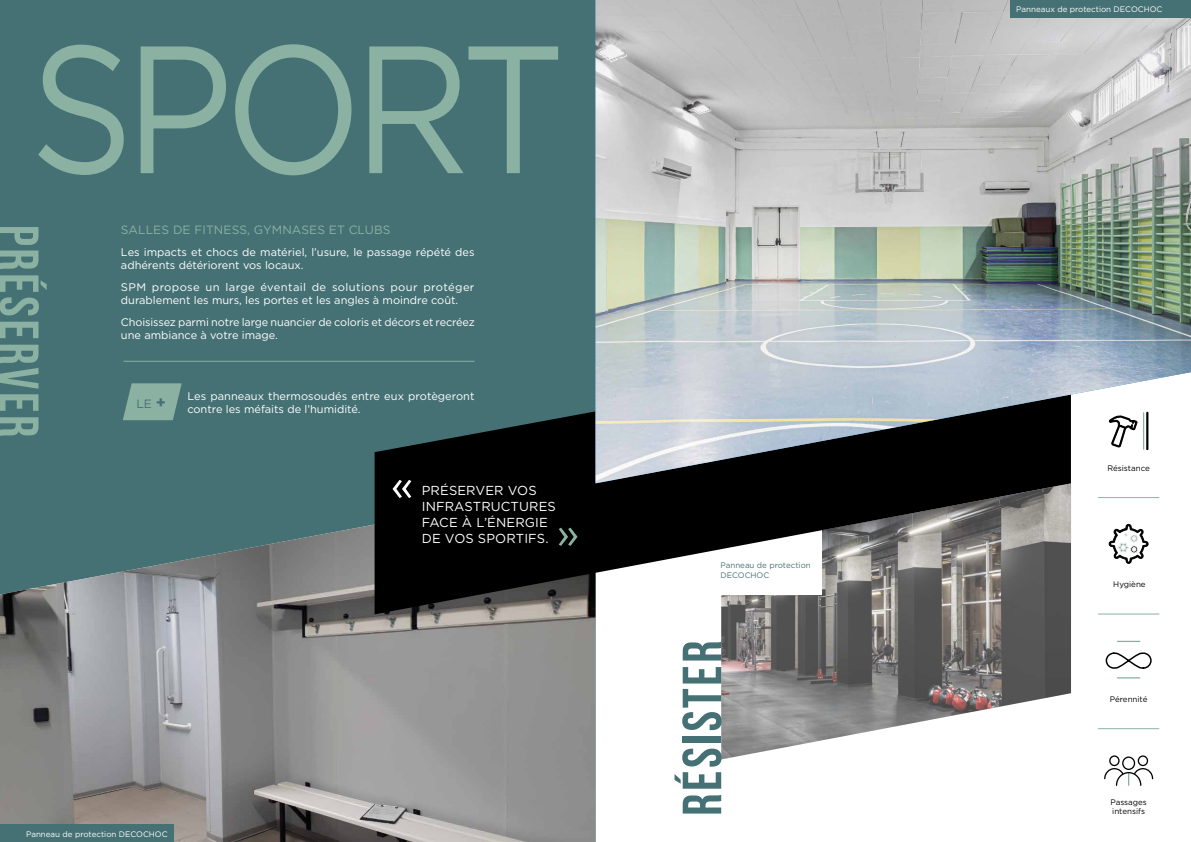
<style>
.page{position:relative;width:1191px;height:842px;background:#fff}
.page>*{position:absolute;margin:0;border:0;box-sizing:border-box;transform-origin:0 0}
.t1{font:181px "Gotham";letter-spacing:-.055em;color:#8ab1a2;scale:.9 1}
.t2{font:55px "Bebas Neue";letter-spacing:.05em;color:#8ab1a2}
.t3{font:55px "Bebas Neue";letter-spacing:.05em;color:#457175}
.t4{font:13px/16px "Gotham";letter-spacing:.01em;color:#fff}
.t5{font:12px "Gotham";letter-spacing:.01em;color:#8ab1a2}
.t6{font:12px "Gotham";color:#457175}
.t7{font:11px/13.2px "Gotham";color:#fff}
.t8{font:8px "Gotham";color:#fff}
.t9{font:8px/9.6px "Gotham";color:#000}
.t10{font:8px/9.6px "Gotham";color:#457175}
.s1{font-weight:700;font-size:16px}
</style>
<div class="page">
<img style="left:721px;top:614px;width:350px;height:145px">
<div style="left:0;top:0;width:595px;height:842px;background:#457175"></div>
<img style="left:0;top:524px;width:595px;height:318px">
<hr style="left:1098px;top:497px;width:61px;height:1px;background:#8ab1a2">
<hr style="left:1098px;top:613px;width:61px;height:1px;background:#8ab1a2">
<hr style="left:1098px;top:728px;width:61px;height:1px;background:#8ab1a2">
<svg style="left:374px;top:360px;width:697px;height:254px"></svg>
<img style="left:595px;top:0;width:596px;height:483px">
<svg style="left:1109px;top:524px;width:39px;height:40px"></svg>
<svg style="left:123px;top:383px;width:59px;height:37px;background:#7ea69a"></svg>
<hr style="left:123px;top:361px;width:351px;height:1px;background:#8ab1a2">
<svg style="left:1117px;top:641px;width:22px;height:1px"></svg>
<svg style="left:1117px;top:677px;width:22px;height:1px"></svg>
<svg style="left:1105px;top:652px;width:47px;height:17px"></svg>
<svg style="left:1104px;top:755px;width:49px;height:31px"></svg>
<div style="left:0;top:825px;width:173px;height:17px;background:#457175"></div>
<div style="left:1010px;top:0;width:181px;height:18px;background:#457175"></div>
<svg style="left:393px;top:480px;width:18px;height:18px"></svg>
<svg style="left:559px;top:528px;width:18px;height:18px"></svg>
<h1 class="t1" style="left:30px;top:-7px;width:597px">SPORT</h1>
<h2 class="t2" style="left:49px;top:225px;width:214px;rotate:90deg">PRÉSERVER</h2>
<p class="t5" style="left:121px;top:222px;width:271px">SALLES DE FITNESS, GYMNASES ET CLUBS</p>
<p class="t7" style="left:121px;top:245px;width:355px">Les impacts et chocs de matériel, l’usure, le passage répété des adhérents détériorent vos locaux.</p>
<p class="t7" style="left:121px;top:280px;width:355px">SPM propose un large éventail de solutions pour protéger durablement les murs, les portes et les angles à moindre coût.</p>
<p class="t7" style="left:121px;top:315px;width:355px">Choisissez parmi notre large nuancier de coloris et décors et recréez une ambiance à votre image.</p>
<p class="t6" style="left:136px;top:396px;width:31px">LE <span class="s1">+</span></p>
<p class="t7" style="left:187px;top:389px;width:289px">Les panneaux thermosoudés entre eux protègeront contre les méfaits de l’humidité.</p>
<p class="t4" style="left:422px;top:482px;width:136px">PRÉSERVER VOS<br>INFRASTRUCTURES<br>FACE À L’ÉNERGIE<br>DE VOS SPORTIFS.</p>
<p class="t8" style="left:26px;top:829px;width:143px">Panneau de protection DECOCHOC</p>
<p class="t10" style="left:720px;top:561px;width:92px">Panneau de protection<br>DECOCHOC</p>
<h2 class="t3" style="left:672px;top:816px;width:177px;rotate:-90deg">RÉSISTER</h2>
<p class="t8" style="left:1016px;top:4px;width:148px">Panneaux de protection DECOCHOC</p>
<p class="t9" style="left:1107px;top:463px;width:44px">Résistance</p>
<p class="t9" style="left:1113px;top:579px;width:34px">Hygiène</p>
<p class="t9" style="left:1109px;top:694px;width:39px">Pérennité</p>
<p class="t9" style="left:1110px;top:797px;width:38px">Passages intensifs</p>
</div>
